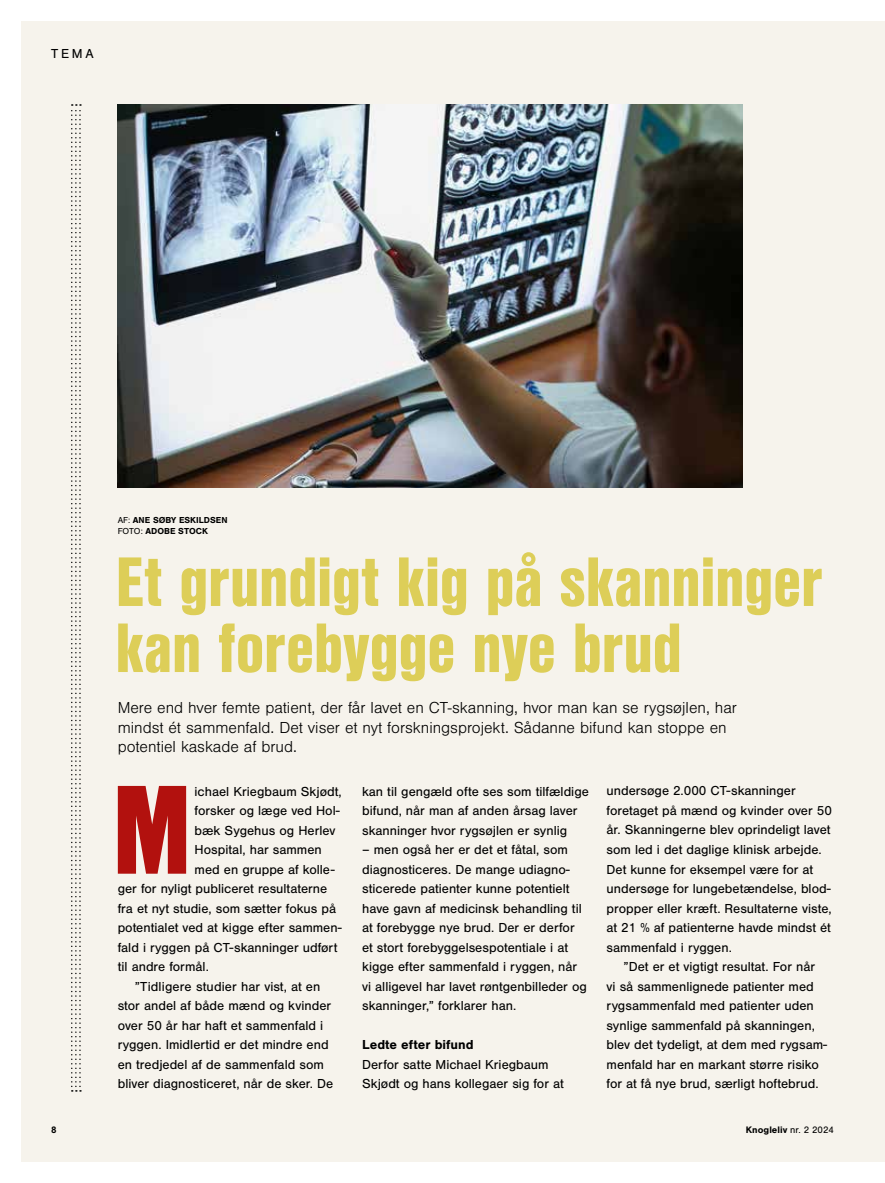
<style>
.page{position:relative;width:885px;height:1183px;background:#fff}
.page>*{position:absolute;margin:0;border:0;box-sizing:border-box;transform-origin:0 0}
.t1{font:900 122.1px "Nimbus San Con L";color:#b2110e}
.t2{font:900 67.5px/66px "Nimbus San Con L";color:#ddce58}
.t3{font:300 16.5px/19.5px "Nimbus San";color:#000}
.t4{font:13.5px/19.5px "Nimbus San";color:#000}
.t5{font:700 13.5px "Nimbus San";color:#000}
.t6{font:700 9.75px "Nimbus San";color:#000}
.t7{font:700 9px/10.8px "Nimbus San";color:#000}
.s1{font-weight:400}
</style>
<div class="page">
<div style="left:21px;top:21px;width:863px;height:1140px;background:#f6f3ec"></div>
<svg style="left:71px;top:104px;width:10px;height:987px"></svg>
<img style="left:118px;top:104px;width:624px;height:383px">
<p class="t4" style="left:51px;top:44px;width:44px">TEMA</p>
<p class="t7" style="left:118px;top:515px;width:111px"><span class="s1">AF:</span> ANE SØBY ESKILDSEN<br><span class="s1">FOTO:</span> ADOBE STOCK</p>
<h2 class="t2" style="left:116px;top:550px;width:708px">Et grundigt kig på skanninger kan forebygge nye brud</h2>
<p class="t3" style="left:118px;top:698px;width:620px">Mere end hver femte patient, der får lavet en CT-skanning, hvor man kan se rygsøjlen, har mindst ét sammenfald. Det viser et nyt forskningsprojekt. Sådanne bifund kan stoppe en potentiel kaskade af brud.</p>
<h1 class="t1" style="left:112px;top:776px;width:81px">M</h1>
<p class="t4" style="left:194px;top:782px;width:149px">ichael Kriegbaum Skjødt,</p>
<p class="t4" style="left:194px;top:801px;width:147px">forsker og læge ved Hol-</p>
<p class="t4" style="left:194px;top:821px;width:142px">bæk Sygehus og Herlev</p>
<p class="t4" style="left:194px;top:840px;width:129px">Hospital, har sammen</p>
<p class="t4" style="left:194px;top:860px;width:142px">med en gruppe af kolle-</p>
<p class="t4" style="left:118px;top:879px;width:211px">ger for nyligt publiceret resultaterne</p>
<p class="t4" style="left:118px;top:899px;width:220px">fra et nyt studie, som sætter fokus på</p>
<p class="t4" style="left:118px;top:918px;width:225px">potentialet ved at kigge efter sammen-</p>
<p class="t4" style="left:118px;top:938px;width:221px">fald i ryggen på CT-skanninger udført</p>
<p class="t4" style="left:118px;top:957px;width:93px">til andre formål.</p>
<p class="t4" style="left:135px;top:977px;width:187px">”Tidligere studier har vist, at en</p>
<p class="t4" style="left:118px;top:996px;width:215px">stor andel af både mænd og kvinder</p>
<p class="t4" style="left:118px;top:1016px;width:207px">over 50 år har haft et sammenfald i</p>
<p class="t4" style="left:118px;top:1035px;width:212px">ryggen. Imidlertid er det mindre end</p>
<p class="t4" style="left:118px;top:1055px;width:208px">en tredjedel af de sammenfald som</p>
<p class="t4" style="left:118px;top:1074px;width:217px">bliver diagnosticeret, når de sker. De</p>
<p class="t4" style="left:362px;top:782px;width:228px">kan til gengæld ofte ses som tilfældige bifund, når man af anden årsag laver skanninger hvor rygsøjlen er synlig</p>
<p class="t4" style="left:362px;top:840px;width:226px">– men også her er det et fåtal, som diagnosticeres. De mange udiagno&shy;sticerede patienter kunne potentielt have gavn af medicinsk behandling til at forebygge nye brud. Der er derfor et stort forebyggelsespotentiale i at kigge efter sammenfald i ryggen, når vi alligevel har lavet røntgenbilleder og skanninger,” forklarer han.</p>
<p class="t5" style="left:362px;top:1039px;width:113px">Ledte efter bifund</p>
<p class="t4" style="left:362px;top:1054px;width:203px">Derfor satte Michael Kriegbaum<br>Skjødt og hans kollegaer sig for at</p>
<p class="t4" style="left:606px;top:781px;width:227px">undersøge 2.000 CT-skanninger foretaget på mænd og kvinder over 50 år. Skanningerne blev oprindeligt lavet som led i det daglige klinisk arbejde.<br>Det kunne for eksempel være for at undersøge for lungebetændelse, blod&shy;propper eller kræft. Resultaterne viste, at 21 % af patienterne havde mindst ét sammenfald i ryggen.</p>
<p class="t4" style="left:606px;top:957px;width:222px;text-indent:17px">”Det er et vigtigt resultat. For når vi så sammenlignede patienter med rygsammenfald med patienter uden synlige sammenfald på skanningen, blev det tydeligt, at dem med rygsam&shy;menfald har en markant større risiko for at få nye brud, særligt hoftebrud.</p>
<p class="t6" style="left:51px;top:1125px;width:7px">8</p>
<p class="t6" style="left:745px;top:1125px;width:89px">Knogleliv <span class="s1">nr. 2 2024</span></p>
</div>
